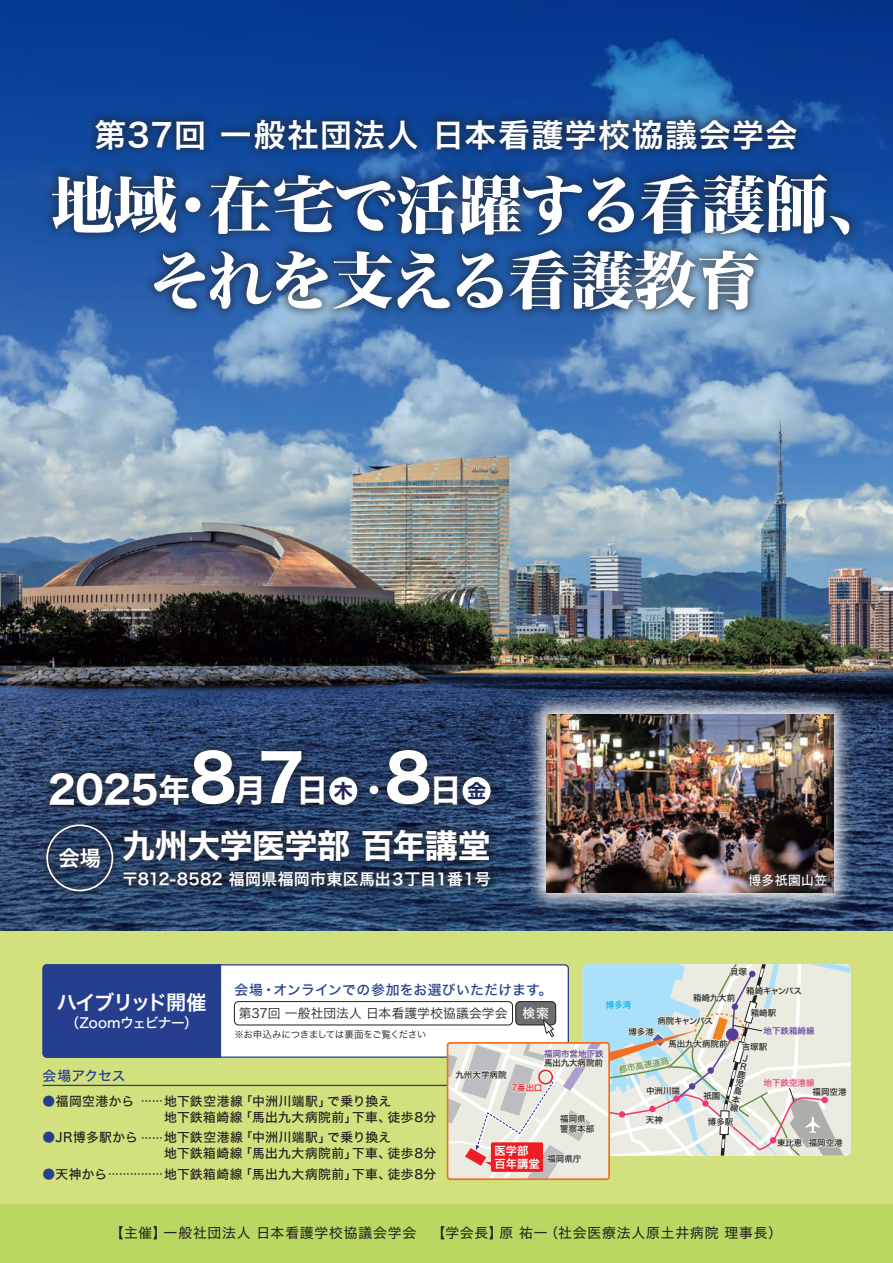
<style>
.page{position:relative;width:893px;height:1263px;background:#fff}
.page>*{position:absolute;margin:0;border:0;box-sizing:border-box;transform-origin:0 0}
.t1{font:63.75px "Hira Kaku Std W7";color:#fff}
.t2{font:63px/75.6px "Hira Min Std N W8";letter-spacing:-.015em;color:#fff}
.t3{font:38.25px "Hira Kaku Std W7";color:#fff}
.t4{font:33px "Hira Kaku Std W7";letter-spacing:-.01em;color:#fff}
.t5{font:31.95px "Hira Kaku Std W6";letter-spacing:.045em;color:#fff}
.t6{font:31.95px "Hira Kaku Std W7";color:#fff}
.t7{font:21.3px "Hira Kaku Std W6";color:#fff}
.t8{font:20.25px "Hira Kaku Std W6";letter-spacing:-.075em;color:#fff}
.t9{font:19.2px "Hira Kaku Std W7";color:#1e2658}
.t10{font:15.9px "Hira Kaku Std W6";letter-spacing:.005em;color:#fff}
.t11{font:13.8px "Hira Kaku Std W4";letter-spacing:.06em;color:#231f20}
.t12{font:13.8px "Hira Kaku Std W5";letter-spacing:.015em;color:#253f8e}
.t13{font:13.8px "Hira Kaku Std W5";letter-spacing:-.035em;color:#fff}
.t14{font:12.75px "Hira Kaku Std W5";letter-spacing:.035em;color:#231f20}
.t15{font:12.75px "Hira Kaku Std W3";letter-spacing:.01em;color:#231f20}
.t16{font:12.75px "Hira Kaku Std W5";letter-spacing:.035em;color:#fff}
.t17{font:11.25px/12.8px "Hira Kaku Std W6";color:#fff}
.t18{font:10.65px "Hira Kaku Std W5";color:#231f20}
.t19{font:9.6px "Hira Kaku Std W3";letter-spacing:-.045em;color:#231f20}
.t20{font:8.55px/8.6px "Hira Kaku Std W5";color:#231f20}
.t21{font:8.55px "Hira Kaku Std W5";color:#573e99}
.t22{font:8.55px "Hira Kaku Std W5";letter-spacing:-.075em;color:#231f20}
.t23{font:8.55px "Hira Kaku Std W5";letter-spacing:-.07em;color:#231f20}
.t24{font:8.55px "Hira Kaku Std W5";color:#619143}
.t25{font:8.55px "Hira Kaku Std W5";color:#ef3875}
.t26{font:8.55px "Hira Kaku Std W5";color:#ee1d23}
.t27{font:8.55px "Hira Kaku Std W5";color:#00aeef}
.s1{font-size:31.95px}
.s2{color:#253f8e}
</style>
<div class="page">
<img style="left:0;top:527px;width:893px;height:404px">
<div style="left:525px;top:694px;width:329px;height:219px;background:#fff;opacity:.9"></div>
<img style="left:546px;top:714px;width:287px;height:178px">
<svg style="left:0;top:0;width:893px;height:527px;background:#4f7ab1"></svg>
<div style="left:0;top:931px;width:893px;height:332px;background:#d2e17d"></div>
<div style="left:0;top:1204px;width:893px;height:59px;background:#b9d761"></div>
<div style="left:86px;top:110px;width:720px;height:49px;background:#231f20;opacity:.5"></div>
<div style="left:42px;top:164px;width:818px;height:156px;background:#231f20;opacity:.5"></div>
<div style="left:40px;top:740px;width:460px;height:75px;background:#231f20;opacity:.5"></div>
<div style="left:329px;top:777px;width:28px;height:28px;background:#fff;border-radius:50%"></div>
<div style="left:463px;top:777px;width:28px;height:28px;background:#fff;border-radius:50%"></div>
<div style="left:114px;top:820px;width:385px;height:76px;background:#231f20;opacity:.5"></div>
<div style="left:36px;top:814px;width:87px;height:87px;background:#231f20;opacity:.5"></div>
<div style="left:46px;top:824px;width:67px;height:67px;border:2px solid #fff;border-radius:50%"></div>
<div style="left:50px;top:838px;width:60px;height:39px;background:#231f20;opacity:.5"></div>
<div style="left:43px;top:965px;width:525px;height:92px;background:#fff;border-radius:4px"></div>
<div style="left:43px;top:964px;width:178px;height:94px;background:#253f8e"></div>
<div style="left:740px;top:865px;width:96px;height:31px;background:#231f20;opacity:.75"></div>
<div style="left:234px;top:1001px;width:279px;height:24px;border:1px solid #231f20;border-radius:4px"></div>
<hr style="left:43px;top:1085px;width:546px;height:1px;background:#253f8e">
<svg style="left:448px;top:964px;width:402px;height:213px"></svg>
<div style="left:447px;top:1042px;width:163px;height:138px;border:2px solid #f36e21;border-radius:3px"></div>
<h3 class="t5" style="left:95px;top:110px;width:704px">第37回一般社団法人日本看護学校協議会学会</h3>
<h2 class="t2" style="left:209px;top:169px;width:683px">在宅で活躍する看護師、</h2>
<h2 class="t2" style="left:149px;top:169px;width:612px;text-indent:-97px">地域<br>それを支える看護教育</h2>
<h2 class="t2" style="left:161px;top:169px;width:65px">・</h2>
<h1 class="t1" style="left:158px;top:728px;width:148px">8<span class="s1">年</span> 7<span class="s1">月</span></h1>
<h1 class="t1" style="left:358px;top:728px;width:75px">8<span class="s1">・</span></h1>
<h3 class="t3" style="left:48px;top:760px;width:113px">2025</h3>
<h3 class="t4" style="left:122px;top:819px;width:370px">九州大学医学部百年講堂</h3>
<p class="t10" style="left:475px;top:867px;width:17px">号</p>
<h3 class="t6" style="left:297px;top:765px;width:33px">日</h3>
<h3 class="t6" style="left:430px;top:765px;width:33px">日</h3>
<h3 class="t9" style="left:334px;top:776px;width:21px">木</h3>
<h3 class="t9" style="left:467px;top:776px;width:21px">金</h3>
<h3 class="t7" style="left:58px;top:841px;width:44px">会場</h3>
<p class="t10" style="left:447px;top:867px;width:31px">番１</p>
<p class="t10" style="left:122px;top:867px;width:329px">〒812-8582 福岡県福岡市東区馬出３丁目１</p>
<p class="t16" style="left:749px;top:871px;width:80px">博多祇園山笠</p>
<p class="t20" style="left:730px;top:968px;width:18px">貝塚</p>
<p class="t20" style="left:693px;top:993px;width:44px">箱崎九大前</p>
<p class="t12" style="left:273px;top:979px;width:280px">オンラインでの参加をお選びいただけます。</p>
<p class="t12" style="left:234px;top:979px;width:43px">会場・</p>
<p class="t22" style="left:746px;top:985px;width:57px">箱崎キャンパス</p>
<h3 class="t8" style="left:57px;top:986px;width:151px">ハイブリッド開催</h3>
<p class="t13" style="left:65px;top:1013px;width:134px">（Zoomウェビナー(</p>
<p class="t27" style="left:606px;top:998px;width:27px">博多湾</p>
<p class="t15" style="left:239px;top:1004px;width:270px">第37回一般社団法人日本看護学校協議会学会</p>
<p class="t16" style="left:522px;top:1003px;width:28px">検索</p>
<p class="t20" style="left:751px;top:1008px;width:27px">箱崎駅</p>
<p class="t20" style="left:742px;top:1042px;width:27px">吉塚駅</p>
<p class="t23" style="left:657px;top:1014px;width:57px">病院キャンパス</p>
<p class="t20" style="left:669px;top:1039px;width:60px">馬出九大病院前</p>
<p class="t21" style="left:764px;top:1024px;width:53px">地下鉄箱崎線</p>
<p class="t20" style="left:628px;top:1027px;width:27px">博多港</p>
<p class="t19" style="left:234px;top:1027px;width:194px">※お申込みにつきましては裏面をご覧ください</p>
<p class="t21" style="left:544px;top:1047px;width:61px">福岡市営地下鉄</p>
<p class="t20" style="left:544px;top:1059px;width:60px">馬出九大病院前</p>
<p class="t20" style="left:742px;top:1053px;width:8px;rotate:12deg">J<br>R鹿児島本線</p>
<p class="t24" style="left:618px;top:1063px;width:53px;rotate:-11deg">都市高速道路</p>
<p class="t12" style="left:43px;top:1065px;width:85px">会場アクセス</p>
<p class="t20" style="left:456px;top:1070px;width:52px">九州大学病院</p>
<p class="t25" style="left:764px;top:1076px;width:53px">地下鉄空港線</p>
<p class="t26" style="left:511px;top:1081px;width:32px">7番出口</p>
<p class="t20" style="left:646px;top:1086px;width:35px">中洲川端</p>
<p class="t20" style="left:646px;top:1116px;width:19px">天神</p>
<p class="t20" style="left:813px;top:1087px;width:35px">福岡空港</p>
<p class="t20" style="left:703px;top:1091px;width:19px">祇園</p>
<p class="t14" style="left:327px;top:1092px;width:65px">で乗り換え</p>
<p class="t14" style="left:164px;top:1092px;width:80px">地下鉄空港線</p>
<p class="t14" style="left:240px;top:1092px;width:93px">「中洲川端駅」</p>
<p class="t14" style="left:43px;top:1092px;width:93px"><span class="s2">●</span>福岡空港から</p>
<p class="t18" style="left:135px;top:1093px;width:30px">… ……</p>
<p class="t14" style="left:240px;top:1107px;width:119px">「馬出九大病院前」</p>
<p class="t14" style="left:164px;top:1107px;width:80px">地下鉄箱崎線</p>
<p class="t14" style="left:388px;top:1107px;width:50px">徒歩8分</p>
<p class="t14" style="left:352px;top:1107px;width:41px">下車、</p>
<p class="t20" style="left:560px;top:1114px;width:36px;line-height:9.6px">福岡県警察本部</p>
<p class="t20" style="left:547px;top:1155px;width:35px">福岡県庁</p>
<p class="t20" style="left:708px;top:1118px;width:27px">博多駅</p>
<p class="t14" style="left:43px;top:1128px;width:97px"><span class="s2">●</span>JR博多駅から</p>
<p class="t14" style="left:327px;top:1128px;width:65px">で乗り換え</p>
<p class="t14" style="left:164px;top:1128px;width:80px">地下鉄空港線</p>
<p class="t14" style="left:240px;top:1128px;width:93px">「中洲川端駅」</p>
<p class="t18" style="left:138px;top:1129px;width:26px">………</p>
<p class="t20" style="left:777px;top:1138px;width:27px">東比恵</p>
<p class="t20" style="left:809px;top:1139px;width:35px">福岡空港</p>
<p class="t17" style="left:495px;top:1144px;width:47px">医学部百年講堂</p>
<p class="t14" style="left:240px;top:1144px;width:119px">「馬出九大病院前」</p>
<p class="t14" style="left:164px;top:1144px;width:80px">地下鉄箱崎線</p>
<p class="t14" style="left:388px;top:1144px;width:50px">徒歩8分</p>
<p class="t14" style="left:352px;top:1144px;width:41px">下車、</p>
<p class="t14" style="left:240px;top:1164px;width:119px">「馬出九大病院前」</p>
<p class="t14" style="left:164px;top:1164px;width:80px">地下鉄箱崎線</p>
<p class="t14" style="left:43px;top:1164px;width:66px"><span class="s2">●</span>天神から</p>
<p class="t14" style="left:388px;top:1164px;width:50px">徒歩8分</p>
<p class="t14" style="left:352px;top:1164px;width:41px">下車、</p>
<p class="t18" style="left:108px;top:1165px;width:57px">………………</p>
<p class="t11" style="left:110px;top:1223px;width:58px">【主催】</p>
<p class="t11" style="left:164px;top:1223px;width:341px">一般社団法人日本看護学校協議会学会　【学会長】</p>
<p class="t11" style="left:544px;top:1223px;width:239px">（社会医療法人原土井病院理事長(</p>
<p class="t11" style="left:499px;top:1223px;width:50px">原祐一</p>
</div>
